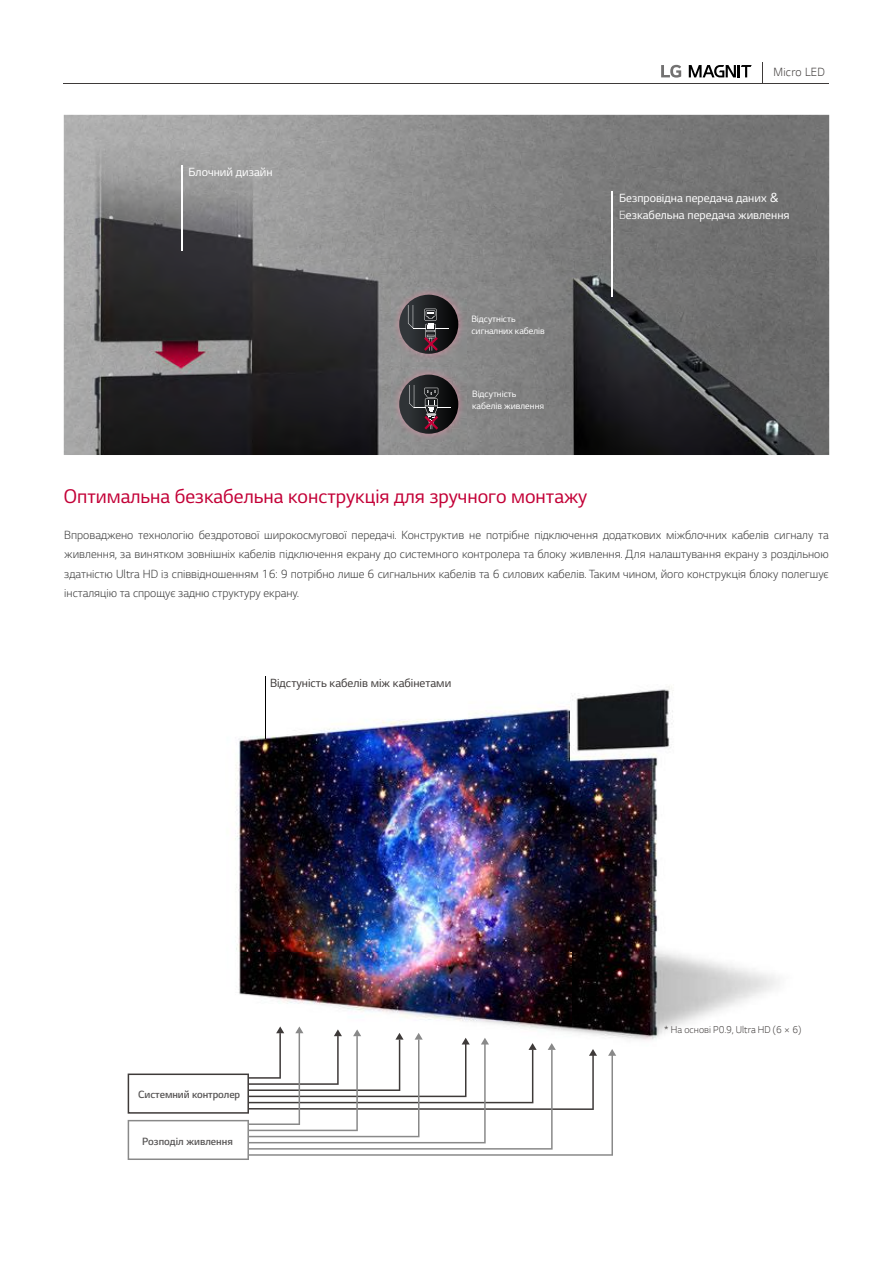
<style>
.page{position:relative;width:893px;height:1263px;background:#fff}
.page>*{position:absolute;margin:0;border:0;box-sizing:border-box;transform-origin:0 0}
.t1{font:22.5px "LG Smart";color:#c30037}
.t2{font:300 13.5px/19.5px "LG Smart";color:#333;text-align:justify}
.t3{font:13.5px/16.5px "LG Smart";color:#fff}
.t4{font:13.5px "LG Smart";color:#3e3a39}
.t5{font:300 13.5px "LG Smart";letter-spacing:.025em;color:#3e3a39}
.t6{font:600 12px "LG Smart";letter-spacing:-.01em;color:#595757}
.t7{font:300 11.25px "LG Smart";color:#3e3a39}
.t8{font:10.5px/12.6px "LG Smart";color:#fff}
.s1{font-size:15px}
.s2{font-weight:300}
.s3{font-style:inherit}
</style>
<div class="page">
<svg style="left:661px;top:65px;width:20px;height:13px"></svg>
<svg style="left:689px;top:65px;width:63px;height:12px"></svg>
<hr style="left:64px;top:84px;width:765px;height:1px;background:#3e3a39">
<svg style="left:762px;top:63px;width:1px;height:21px"></svg>
<img style="left:64px;top:115px;width:765px;height:340px">
<img style="left:392px;top:287px;width:74px;height:74px">
<div style="left:399px;top:295px;width:59px;height:59px;background:linear-gradient(to right,#3d4145,#030303);border-radius:30px"></div>
<svg style="left:408px;top:305px;width:41px;height:46px;background:#3d373b"></svg>
<img style="left:392px;top:367px;width:74px;height:74px">
<svg style="left:399px;top:375px;width:59px;height:59px"></svg>
<svg style="left:409px;top:385px;width:41px;height:45px;background:#383236"></svg>
<hr style="left:181px;top:165px;width:1px;height:85px;background:#fff">
<hr style="left:611px;top:191px;width:2px;height:106px;background:#fff">
<img style="left:235px;top:676px;width:544px;height:364px">
<svg style="left:613px;top:1050px;width:3px;height:6px"></svg>
<svg style="left:249px;top:1032px;width:364px;height:124px"></svg>
<svg style="left:128px;top:1026px;width:469px;height:88px"></svg>
<svg style="left:128px;top:1120px;width:121px;height:40px"></svg>
<hr style="left:265px;top:677px;width:1px;height:62px;background:#000">
<p class="t3" style="left:189px;top:163px;width:86px">Блочний дизайн</p>
<p class="t5" style="left:773px;top:64px;width:53px">Micro LED</p>
<p class="t3" style="left:619px;top:190px;width:172px">Безпровідна передача даних <span class="s1">&amp;<br></span><span class="s2">Б</span>езкабельна передача живлення</p>
<p class="t8" style="left:471px;top:312px;width:75px">Відсутність сигналних кабелів</p>
<p class="t8" style="left:472px;top:387px;width:74px">Відсутність кабелів живлення</p>
<h1 class="t1" style="left:64px;top:484px;width:525px">Оптимальна безкабельна конструкція для зручного монтажу</h1>
<p class="t2" style="left:64px;top:525px;width:766px">Впроваджено технологію бездротової широкосмугової передачі. Конструктив не потрібне підключення додаткових міжблочних кабелів сигналу та живлення, за винятком зовнішніх кабелів підключення екрану до системного контролера та блоку живлення. Для налаштування екрану з роздільною здатністю Ultra HD із співвідношенням 16: 9 потрібно лише 6 сигнальних кабелів та 6 силових кабелів. Таким чином, його конструкція блоку полегшує інсталяцію та спрощує задню структуру екрану.</p>
<p class="t4" style="left:270px;top:676px;width:183px">Відстуність кабелів між кабінетами</p>
<p class="t6" style="left:138px;top:1088px;width:104px">Системний контролер</p>
<p class="t6" style="left:142px;top:1135px;width:92px">Розподіл живлення</p>
<p class="t7" style="left:664px;top:1024px;width:139px">* <span class="s3">На основі</span> P0.9, Ultra HD (6 × 6)</p>
</div>
